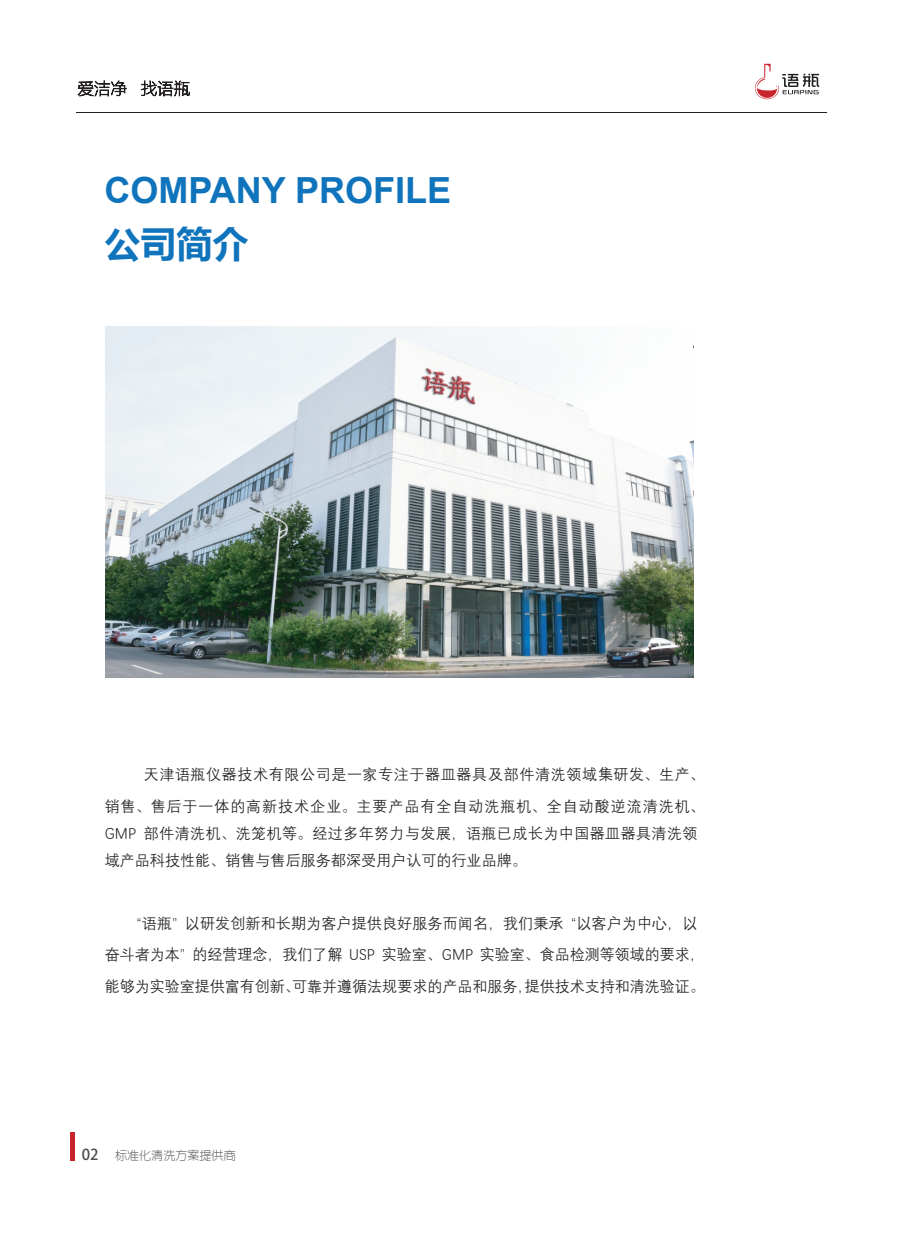
<style>
.page{position:relative;width:906px;height:1238px;background:#fff}
.page>*{position:absolute;margin:0;border:0;box-sizing:border-box;transform-origin:0 0}
.t1{font:700 36px "Arial";color:#1074bc}
.t2{font:700 36px "Microsoft Ya Hei";color:#1074bc}
.t3{font:15px/31.5px "Deng Xian";letter-spacing:.01em;color:#231f20}
.t4{font:15px/31.5px "Deng Xian";letter-spacing:.045em;color:#231f20;text-align:right}
.t5{font:15px/27px "Deng Xian";letter-spacing:.03em;color:#231f20}
.t6{font:12px "Hye 1 gj";letter-spacing:.005em;color:#4f4f51}
.s1{font-family:"FZXH1 JW GB1 0 G Bpc EUC H";font-size:15px}
</style>
<div class="page">
<img style="left:105px;top:326px;width:588px;height:351px">
<svg style="left:755px;top:64px;width:64px;height:35px"></svg>
<svg style="left:78px;top:81px;width:48px;height:15px"></svg>
<svg style="left:141px;top:81px;width:49px;height:15px"></svg>
<hr style="left:76px;top:112px;width:751px;height:1px;background:#231f20">
<hr style="left:71px;top:1131px;width:4px;height:29px;background:#c8242b">
<h1 class="t1" style="left:104px;top:166px;width:348px">COMPANY PROFILE</h1>
<h1 class="t2" style="left:104px;top:219px;width:145px">公司简介</h1>
<p class="t4" style="left:105px;top:758px;width:601px">天津语瓶仪器技术有限公司是一家专注于器皿器具及部件清洗领域集研发、生产、<br>销售、售后于一体的高新技术企业。主要产品有全自动洗瓶机、全自动酸逆流清洗机、</p>
<p class="t5" style="left:105px;top:819px;width:594px">GMP 部件清洗机、洗笼机等。经过多年努力与发展，语瓶已成长为中国器皿器具清洗领域产品科技性能、销售与售后服务都深受用户认可的行业品牌。</p>
<p class="t3" style="left:105px;top:906px;width:601px;text-indent:32px">“语瓶” 以研发创新和长期为客户提供良好服务而闻名，我们秉承 “以客户为中心，以奋斗者为本” 的经营理念，我们了解 USP 实验室、GMP 实验室、食品检测等领域的要求，能够为实验室提供富有创新、可靠并遵循法规要求的产品和服务，提供技术支持和清洗验证。</p>
<p class="t6" style="left:82px;top:1148px;width:155px"><span class="s1">02</span> 标准化清洗方案提供商</p>
</div>
